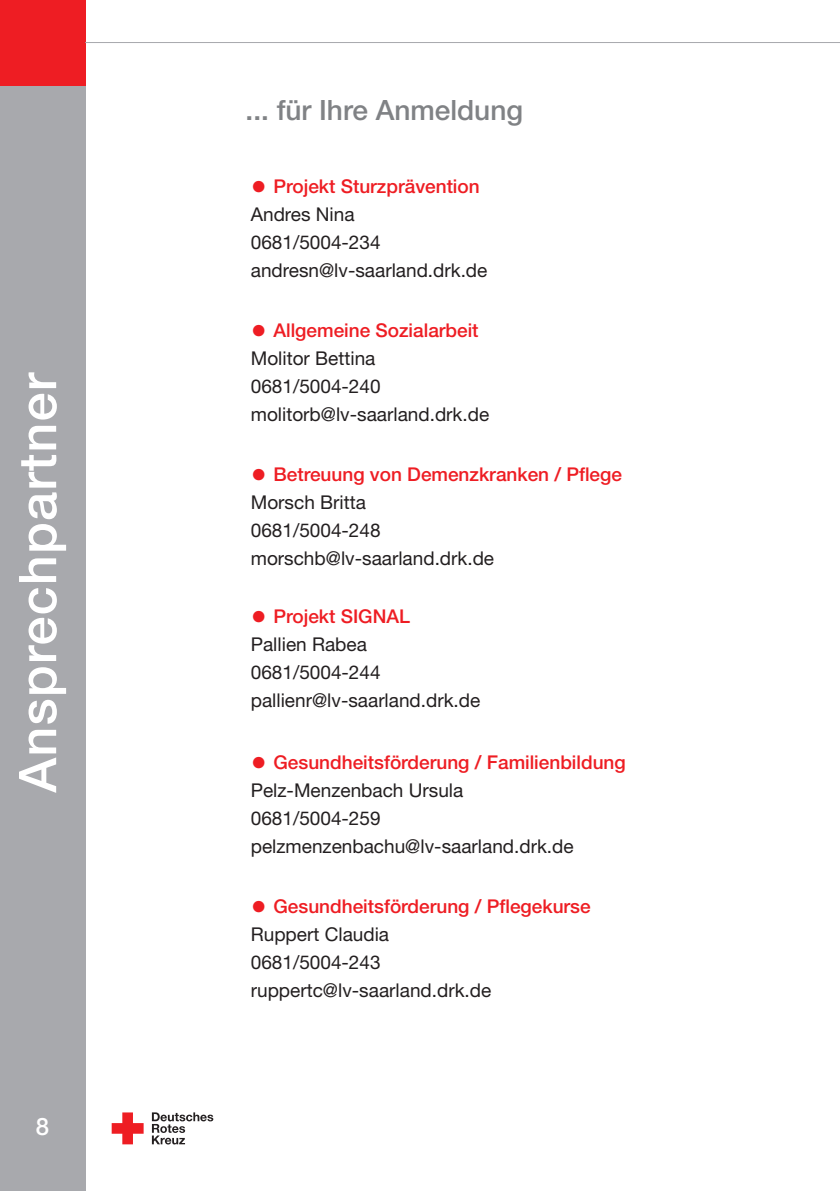
<style>
.page{position:relative;width:840px;height:1191px;background:#fff}
.page>*{position:absolute;margin:0;border:0;box-sizing:border-box;transform-origin:0 0}
.t1{font:500 52px "Helvetica Neue LT";letter-spacing:.025em;color:#fff}
.t2{font:500 28px "Helvetica Neue LT";color:#808285}
.t3{font:500 24px "Helvetica Neue LT";color:#fff}
.t4{font:19px/28px "Helvetica Neue LT";color:#231f20}
.s1{font-weight:500;font-size:32px;color:#ee1d23}
.s2{font-weight:500;color:#ee1d23}
</style>
<div class="page">
<div style="left:0;top:0;width:85px;height:1191px;background:#a8a9ad"></div>
<div style="left:0;top:0;width:85px;height:85px;background:#ee1d23"></div>
<hr style="left:85px;top:42px;width:754px;height:1px;background:#a8a9ad">
<svg style="left:112px;top:1112px;width:31px;height:32px"></svg>
<svg style="left:152px;top:1112px;width:61px;height:32px"></svg>
<h1 class="t1" style="left:19px;top:792px;width:422px;rotate:-90deg">Ansprechpartner</h1>
<p class="t3" style="left:36px;top:1118px;width:15px">8</p>
<h2 class="t2" style="left:245px;top:100px;width:279px">... für Ihre Anmeldung</h2>
<p class="t4" style="left:251px;top:174px;width:238px"><span class="s1">•</span> <span class="s2">Projekt Sturzprävention<br></span>Andres Nina<br>0681/5004-234 andresn@lv-saarland.drk.de</p>
<p class="t4" style="left:251px;top:318px;width:240px"><span class="s1">•</span> <span class="s2">Allgemeine Sozialarbeit<br></span>Molitor Bettina<br>0681/5004-240 molitorb@lv-saarland.drk.de</p>
<p class="t4" style="left:251px;top:462px;width:372px"><span class="s1">•</span> <span class="s2">Betreuung von Demenzkranken / Pflege<br></span>Morsch Britta<br>0681/5004-248 morschb@lv-saarland.drk.de</p>
<p class="t4" style="left:251px;top:604px;width:231px"><span class="s1">•</span> <span class="s2">Projekt SIGNAL<br></span>Pallien Rabea<br>0681/5004-244 pallienr@lv-saarland.drk.de</p>
<p class="t4" style="left:251px;top:750px;width:376px"><span class="s1">•</span> <span class="s2">Gesundheitsförderung / Familienbildung<br></span>Pelz-Menzenbach Ursula<br>0681/5004-259 pelzmenzenbachu@lv-saarland.drk.de</p>
<p class="t4" style="left:251px;top:894px;width:341px"><span class="s1">•</span> <span class="s2">Gesundheitsförderung / Pflegekurse<br></span>Ruppert Claudia<br>0681/5004-243 ruppertc@lv-saarland.drk.de</p>
</div>
